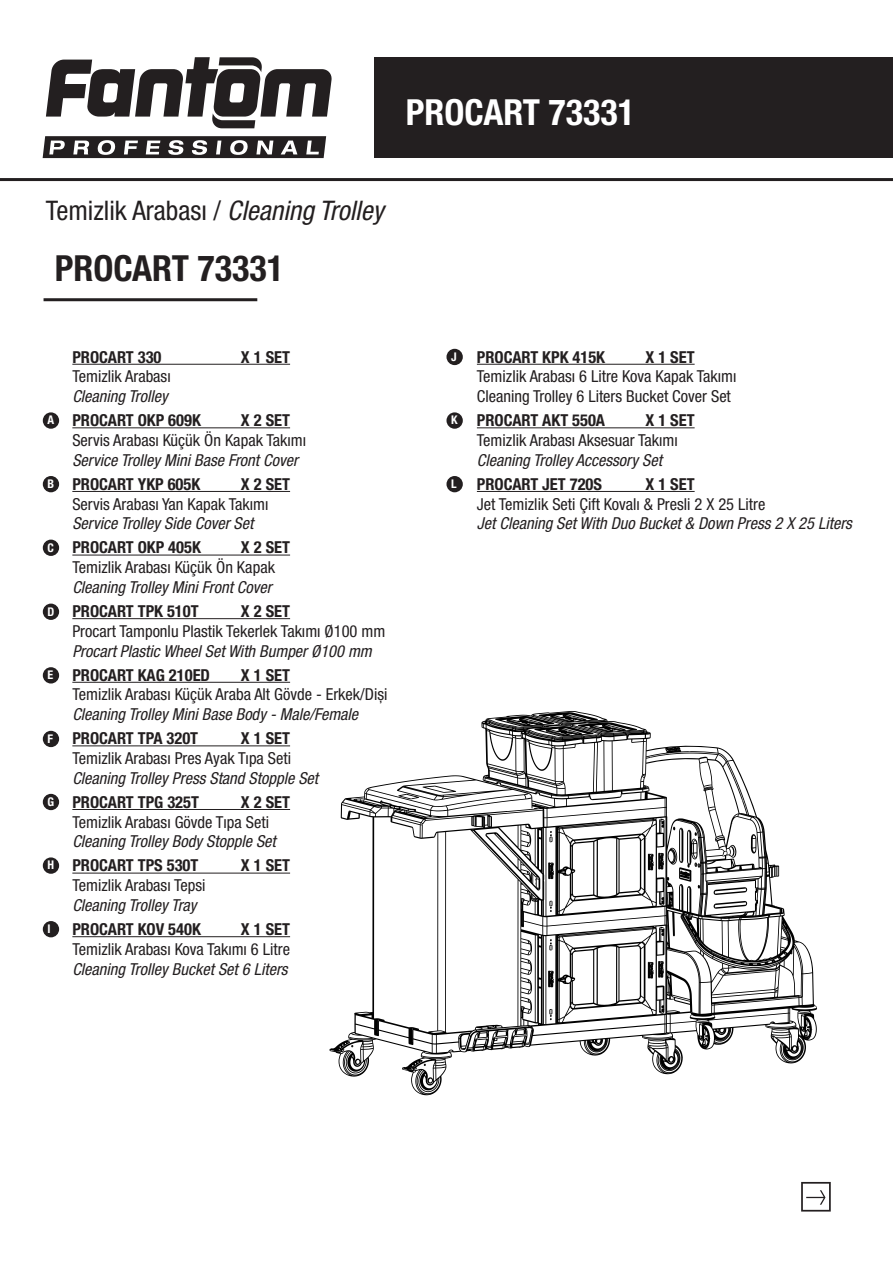
<style>
.page{position:relative;width:893px;height:1263px;background:#fff}
.page>*{position:absolute;margin:0;border:0;box-sizing:border-box;transform-origin:0 0}
.t1{font:700 condensed 36px "Helvetica Neue LT Pro";color:#231f20}
.t2{font:700 condensed 36px "Helvetica Neue LT Pro";color:#fff}
.t3{font:condensed 27px "Helvetica Neue LT Pro";color:#231f20}
.t4{font:condensed 16.5px/19.8px "Helvetica Neue LT Pro";color:#231f20}
.t5{font:italic condensed 16.5px "Helvetica Neue LT Pro";color:#231f20}
.t6{font:700 condensed 16.5px "Helvetica Neue LT Pro";color:#231f20}
.t7{font:700 condensed 12px "Helvetica Neue LT Pro";color:#fff}
.s1{font-style:italic}
</style>
<div class="page">
<svg style="left:46px;top:57px;width:286px;height:71px"></svg>
<svg style="left:43px;top:136px;width:283px;height:22px"></svg>
<div style="left:102px;top:143px;width:9px;height:9px;background:#231f20;border-radius:50%"></div>
<div style="left:374px;top:57px;width:519px;height:101px;background:#231f20"></div>
<hr style="left:0;top:178px;width:893px;height:3px;background:#231f20">
<hr style="left:44px;top:298px;width:213px;height:3px;background:#231f20">
<div style="left:43px;top:412px;width:16px;height:17px;background:#231f20;border-radius:50%"></div>
<div style="left:43px;top:476px;width:16px;height:16px;background:#231f20;border-radius:50%"></div>
<div style="left:43px;top:540px;width:16px;height:16px;background:#231f20;border-radius:50%"></div>
<div style="left:43px;top:604px;width:16px;height:16px;background:#231f20;border-radius:50%"></div>
<div style="left:43px;top:667px;width:16px;height:16px;background:#231f20;border-radius:50%"></div>
<div style="left:43px;top:731px;width:16px;height:16px;background:#231f20;border-radius:50%"></div>
<div style="left:43px;top:794px;width:16px;height:16px;background:#231f20;border-radius:50%"></div>
<div style="left:43px;top:857px;width:16px;height:17px;background:#231f20;border-radius:50%"></div>
<div style="left:43px;top:921px;width:16px;height:16px;background:#231f20;border-radius:50%"></div>
<div style="left:446px;top:349px;width:17px;height:16px;background:#231f20;border-radius:50%"></div>
<div style="left:446px;top:412px;width:17px;height:17px;background:#231f20;border-radius:50%"></div>
<div style="left:446px;top:476px;width:17px;height:16px;background:#231f20;border-radius:50%"></div>
<svg style="left:801px;top:1182px;width:30px;height:29px"></svg>
<hr style="left:72px;top:364px;width:218px;height:1px;background:#231f20">
<hr style="left:72px;top:427px;width:218px;height:1px;background:#231f20">
<hr style="left:72px;top:491px;width:218px;height:1px;background:#231f20">
<hr style="left:72px;top:555px;width:218px;height:1px;background:#231f20">
<hr style="left:72px;top:618px;width:218px;height:1px;background:#231f20">
<hr style="left:72px;top:682px;width:218px;height:1px;background:#231f20">
<hr style="left:72px;top:745px;width:218px;height:1px;background:#231f20">
<hr style="left:72px;top:809px;width:218px;height:1px;background:#231f20">
<hr style="left:72px;top:873px;width:218px;height:1px;background:#231f20">
<hr style="left:72px;top:936px;width:218px;height:1px;background:#231f20">
<svg style="left:330px;top:711px;width:487px;height:384px"></svg>
<svg style="left:495px;top:712px;width:142px;height:25px"></svg>
<svg style="left:721px;top:849px;width:4px;height:6px"></svg>
<svg style="left:714px;top:901px;width:33px;height:8px"></svg>
<svg style="left:714px;top:887px;width:33px;height:8px"></svg>
<svg style="left:549px;top:939px;width:3px;height:11px"></svg>
<svg style="left:549px;top:1009px;width:3px;height:11px"></svg>
<svg style="left:549px;top:831px;width:3px;height:11px"></svg>
<svg style="left:549px;top:901px;width:4px;height:11px"></svg>
<svg style="left:648px;top:827px;width:52px;height:61px"></svg>
<svg style="left:398px;top:786px;width:58px;height:13px"></svg>
<svg style="left:751px;top:834px;width:5px;height:19px"></svg>
<svg style="left:485px;top:832px;width:55px;height:58px"></svg>
<hr style="left:477px;top:364px;width:218px;height:1px;background:#231f20">
<hr style="left:477px;top:427px;width:218px;height:1px;background:#231f20">
<hr style="left:477px;top:491px;width:218px;height:1px;background:#231f20">
<h1 class="t2" style="left:406px;top:91px;width:231px">PROCART 73331</h1>
<h2 class="t3" style="left:46px;top:195px;width:339px">Temizlik Arabası / <span class="s1">Cleaning Trolley</span></h2>
<h1 class="t1" style="left:55px;top:246px;width:231px">PROCART 73331</h1>
<p class="t7" style="left:48px;top:413px;width:8px">A</p>
<p class="t7" style="left:48px;top:476px;width:8px">B</p>
<p class="t7" style="left:48px;top:540px;width:8px">C</p>
<p class="t7" style="left:48px;top:604px;width:8px">D</p>
<p class="t7" style="left:48px;top:668px;width:7px">E</p>
<p class="t7" style="left:48px;top:731px;width:7px">F</p>
<p class="t7" style="left:48px;top:794px;width:8px">G</p>
<p class="t7" style="left:48px;top:858px;width:8px">H</p>
<p class="t7" style="left:48px;top:921px;width:5px">I</p>
<p class="t6" style="left:72px;top:347px;width:91px">PROCART 330</p>
<p class="t6" style="left:241px;top:347px;width:51px">X 1 SET</p>
<p class="t4" style="left:72px;top:367px;width:100px">Temizlik Arabası</p>
<p class="t5" style="left:72px;top:387px;width:97px">Cleaning Trolley</p>
<p class="t6" style="left:72px;top:410px;width:130px">PROCART OKP 609K</p>
<p class="t6" style="left:241px;top:410px;width:51px">X 2 SET</p>
<p class="t4" style="left:72px;top:430px;width:235px">Servis Arabası Küçük Ön Kapak Takımı</p>
<p class="t5" style="left:72px;top:450px;width:227px">Service Trolley Mini Base Front Cover</p>
<p class="t6" style="left:72px;top:474px;width:129px">PROCART YKP 605K</p>
<p class="t6" style="left:241px;top:474px;width:51px">X 2 SET</p>
<p class="t4" style="left:72px;top:494px;width:198px">Servis Arabası Yan Kapak Takımı</p>
<p class="t5" style="left:72px;top:514px;width:183px">Service Trolley Side Cover Set</p>
<p class="t6" style="left:72px;top:537px;width:130px">PROCART OKP 405K</p>
<p class="t6" style="left:241px;top:537px;width:51px">X 2 SET</p>
<p class="t4" style="left:72px;top:557px;width:204px">Temizlik Arabası Küçük Ön Kapak</p>
<p class="t5" style="left:72px;top:578px;width:201px">Cleaning Trolley Mini Front Cover</p>
<p class="t6" style="left:72px;top:601px;width:128px">PROCART TPK 510T</p>
<p class="t6" style="left:241px;top:601px;width:51px">X 2 SET</p>
<p class="t4" style="left:72px;top:621px;width:314px">Procart Tamponlu Plastik Tekerlek Takımı Ø100 mm</p>
<p class="t5" style="left:72px;top:641px;width:301px">Procart Plastic Wheel Set With Bumper Ø100 mm</p>
<p class="t6" style="left:72px;top:665px;width:139px">PROCART KAG 210ED</p>
<p class="t6" style="left:241px;top:665px;width:51px">X 1 SET</p>
<p class="t4" style="left:72px;top:685px;width:317px">Temizlik Arabası Küçük Araba Alt Gövde - Erkek/Diși</p>
<p class="t5" style="left:72px;top:705px;width:287px">Cleaning Trolley Mini Base Body - Male/Female</p>
<p class="t6" style="left:72px;top:728px;width:127px">PROCART TPA 320T</p>
<p class="t6" style="left:241px;top:728px;width:51px">X 1 SET</p>
<p class="t4" style="left:72px;top:748px;width:220px">Temizlik Arabası Pres Ayak Tıpa Seti</p>
<p class="t5" style="left:72px;top:768px;width:247px">Cleaning Trolley Press Stand Stopple Set</p>
<p class="t6" style="left:72px;top:792px;width:128px">PROCART TPG 325T</p>
<p class="t6" style="left:241px;top:792px;width:51px">X 2 SET</p>
<p class="t4" style="left:72px;top:812px;width:198px">Temizlik Arabası Gövde Tıpa Seti</p>
<p class="t5" style="left:72px;top:832px;width:205px">Cleaning Trolley Body Stopple Set</p>
<p class="t6" style="left:72px;top:855px;width:128px">PROCART TPS 530T</p>
<p class="t6" style="left:241px;top:855px;width:51px">X 1 SET</p>
<p class="t4" style="left:72px;top:875px;width:135px">Temizlik Arabası Tepsi</p>
<p class="t5" style="left:72px;top:896px;width:126px">Cleaning Trolley Tray</p>
<p class="t6" style="left:72px;top:919px;width:130px">PROCART KOV 540K</p>
<p class="t6" style="left:241px;top:919px;width:51px">X 1 SET</p>
<p class="t4" style="left:72px;top:939px;width:219px">Temizlik Arabası Kova Takımı 6 Litre</p>
<p class="t5" style="left:72px;top:959px;width:217px">Cleaning Trolley Bucket Set 6 Liters</p>
<p class="t7" style="left:451px;top:349px;width:7px">J</p>
<p class="t7" style="left:451px;top:413px;width:8px">K</p>
<p class="t7" style="left:451px;top:476px;width:7px">L</p>
<p class="t6" style="left:477px;top:347px;width:130px">PROCART KPK 415K</p>
<p class="t6" style="left:645px;top:347px;width:51px">X 1 SET</p>
<p class="t4" style="left:477px;top:367px;width:261px">Temizlik Arabası 6 Litre Kova Kapak Takımı<br>Cleaning Trolley 6 Liters Bucket Cover Set</p>
<p class="t6" style="left:477px;top:410px;width:130px">PROCART AKT 550A</p>
<p class="t6" style="left:645px;top:410px;width:51px">X 1 SET</p>
<p class="t4" style="left:477px;top:430px;width:202px">Temizlik Arabası Aksesuar Takımı</p>
<p class="t5" style="left:477px;top:450px;width:187px">Cleaning Trolley Accessory Set</p>
<p class="t6" style="left:477px;top:474px;width:127px">PROCART JET 720S</p>
<p class="t6" style="left:645px;top:474px;width:51px">X 1 SET</p>
<p class="t4" style="left:477px;top:494px;width:290px">Jet Temizlik Seti Çift Kovalı &amp; Presli 2 X 25 Litre</p>
<p class="t5" style="left:477px;top:514px;width:377px">Jet Cleaning Set With Duo Bucket &amp; Down Press 2 X 25 Liters</p>
</div>
